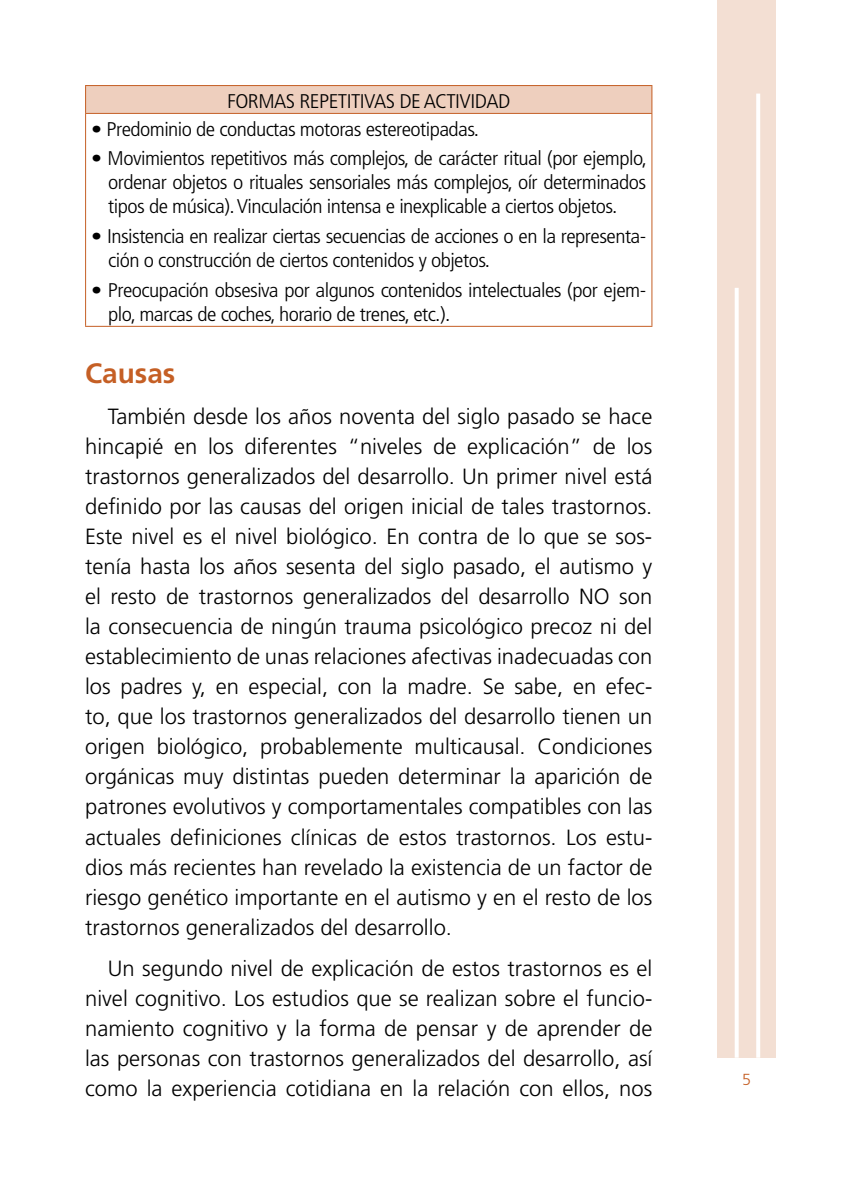
<style>
.page{position:relative;width:851px;height:1191px;background:#fff}
.page>*{position:absolute;margin:0;border:0;box-sizing:border-box;transform-origin:0 0}
.t1{font:700 28px "Frutiger";color:#c55f25}
.t2{font:300 22px/30px "Frutiger";color:#000;text-align:justify}
.t3{font:300 condensed 19.8px/24px "Frutiger";letter-spacing:-.025em;color:#000;scale:1.11 1}
.t4{font:300 16px "Frutiger";color:#c55f25}
</style>
<div class="page">
<div style="left:717px;top:0;width:58px;height:1098px;background:#f3dfd3"></div>
<div style="left:708px;top:1057px;width:77px;height:46px;background:#fff"></div>
<hr style="left:756px;top:94px;width:4px;height:963px;background:#fff">
<svg style="left:734px;top:288px;width:4px;height:769px;fill:#fff"></svg>
<div style="left:86px;top:86px;width:565px;height:27px;background:#eecfbe"></div>
<hr style="left:85px;top:85px;width:567px;height:1px;background:#c55f25">
<svg style="left:85px;top:86px;width:1px;height:27px"></svg>
<svg style="left:651px;top:86px;width:1px;height:27px"></svg>
<hr style="left:85px;top:113px;width:567px;height:1px;background:#c55f25">
<hr style="left:85px;top:114px;width:1px;height:212px;background:#c55f25">
<hr style="left:651px;top:114px;width:1px;height:212px;background:#c55f25">
<hr style="left:85px;top:326px;width:567px;height:1px;background:#c55f25">
<p class="t3" style="left:227px;top:89px;width:257px">FORMAS REPETITIVAS DE ACTIVIDAD</p>
<p class="t3" style="left:91px;top:117px;width:351px">• Predominio de conductas motoras estereotipadas.</p>
<p class="t3" style="left:108px;top:147px;width:487px;text-align:justify;text-indent:-17px">• Movimientos repetitivos más complejos, de carácter ritual (por ejemplo, ordenar objetos o rituales sensoriales más complejos, oír determinados tipos de música). Vinculación intensa e inexplicable a ciertos objetos.</p>
<p class="t3" style="left:108px;top:224px;width:486px;text-indent:-17px">• Insistencia en realizar ciertas secuencias de acciones o en la representa&shy;ción o construcción de ciertos contenidos y objetos.</p>
<p class="t3" style="left:108px;top:278px;width:486px;text-indent:-17px">• Preocupación obsesiva por algunos contenidos intelectuales (por ejem&shy;plo, marcas de coches, horario de trenes, etc.).</p>
<p class="t1" style="left:85px;top:357px;width:92px">Causas</p>
<p class="t2" style="left:85px;top:401px;width:568px;text-indent:23px">También desde los años noventa del siglo pasado se hace hincapié en los diferentes “niveles de explicación” de los trastornos generalizados del desarrollo. Un primer nivel está definido por las causas del origen inicial de tales trastornos.<br>Este nivel es el nivel biológico. En contra de lo que se sos&shy;tenía hasta los años sesenta del siglo pasado, el autismo y el resto de trastornos generalizados del desarrollo NO son la consecuencia de ningún trauma psicológico precoz ni del establecimiento de unas relaciones afectivas inadecuadas con los padres y, en especial, con la madre. Se sabe, en efec&shy;to, que los trastornos generalizados del desarrollo tienen un origen biológico, probablemente multicausal. Condiciones orgánicas muy distintas pueden determinar la aparición de patrones evolutivos y comportamentales compatibles con las actuales definiciones clínicas de estos trastornos. Los estu&shy;dios más recientes han revelado la existencia de un factor de riesgo genético importante en el autismo y en el resto de los trastornos generalizados del desarrollo.</p>
<p class="t2" style="left:85px;top:953px;width:568px;text-indent:23px">Un segundo nivel de explicación de estos trastornos es el nivel cognitivo. Los estudios que se realizan sobre el funcio&shy;namiento cognitivo y la forma de pensar y de aprender de las personas con trastornos generalizados del desarrollo, así como la experiencia cotidiana en la relación con ellos, nos</p>
<p class="t4" style="left:742px;top:1070px;width:10px">5</p>
</div>
